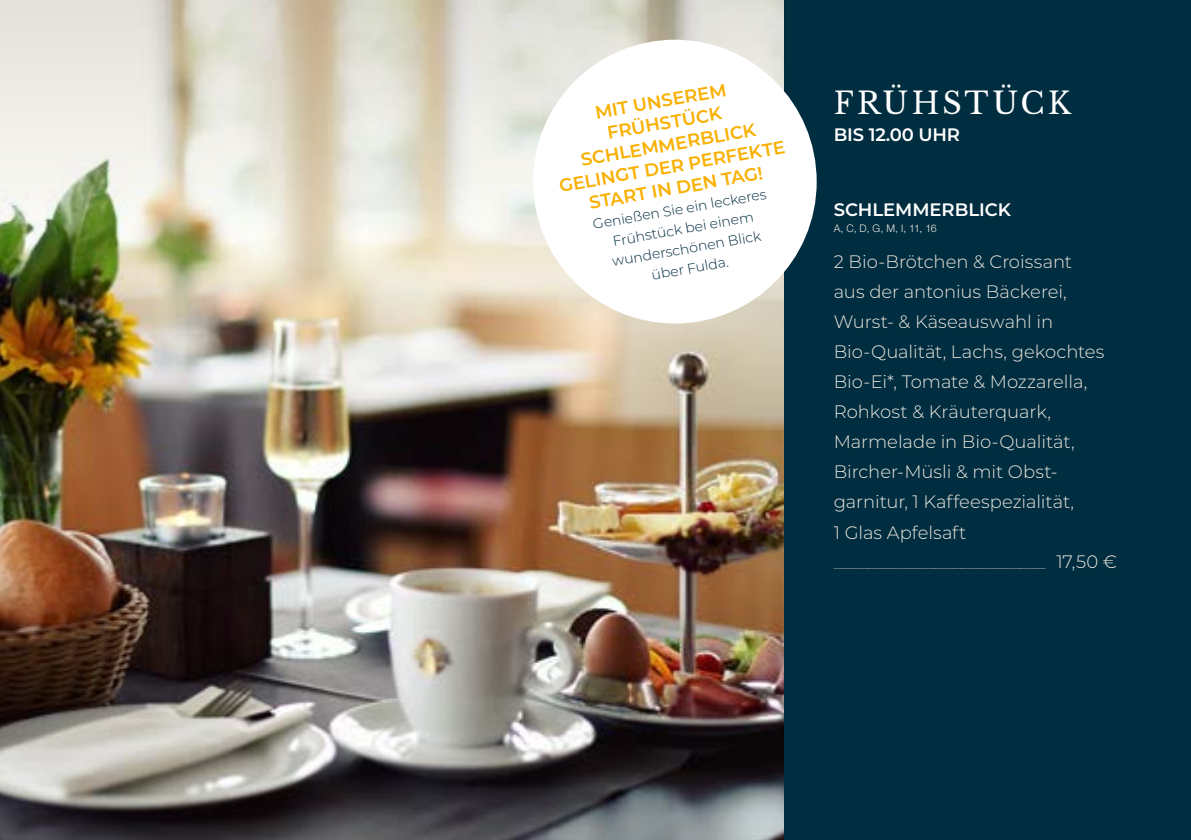
<style>
.page{position:relative;width:1191px;height:840px;background:#fff}
.page>*{position:absolute;margin:0;border:0;box-sizing:border-box;transform-origin:0 0}
.t1{font:30px "Libre Baskerville";letter-spacing:.1em;color:#fff}
.t2{font:300 18px/30px "Montserrat";color:#ede8df}
.t3{font:600 18px/22px "Montserrat";color:#f9b000;text-align:center}
.t4{font:600 18px "Montserrat";letter-spacing:-.005em;color:#fff}
.t5{font:300 14px/20px "Montserrat";color:#002d40;text-align:center}
.t6{font:300 10.4px "Helvetica Neue LT Pro";color:#ede8df}
.t7{font:300 9px "Montserrat";color:#ede8df;scale:2 1}
.s1{font-size:18px}
</style>
<div class="page">
<img style="left:0;top:255px;width:784px;height:584px">
<div style="left:784px;top:0;width:407px;height:839px;background:#002d40"></div>
<svg style="left:0;top:0;width:784px;height:255px;background:#dedccc"></svg>
<div style="left:533px;top:40px;width:283px;height:283px;background:#fff;border-radius:50%"></div>
<p class="t3" style="left:546px;top:109px;width:231px;rotate:-10deg">MIT UNSEREM<br>FRÜHSTÜCK<br>SCHLEMMERBLICK<br>GELINGT DER PERFEKTE<br>START IN DEN TAG!</p>
<p class="t5" style="left:591px;top:214px;width:177px;rotate:-10deg">Genießen Sie ein leckeres<br>Frühstück bei einem wunderschönen Blick über Fulda.</p>
<h1 class="t1" style="left:833px;top:85px;width:239px">FRÜHSTÜCK</h1>
<p class="t4" style="left:833px;top:122px;width:128px">BIS 12.00 UHR</p>
<p class="t4" style="left:833px;top:197px;width:179px">SCHLEMMERBLICK</p>
<p class="t6" style="left:833px;top:222px;width:104px">A, C, D, G, M, I, 11, 16</p>
<p class="t2" style="left:833px;top:246px;width:272px">2 Bio-Brötchen &amp; Croissant aus der antonius Bäckerei,<br>Wurst- &amp; Käseauswahl in<br>Bio-Qualität, Lachs, gekochtes<br>Bio-Ei*, Tomate &amp; Mozzarella,<br>Rohkost &amp; Kräuterquark,<br>Marmelade in Bio-Qualität,<br>Bircher-Müsli &amp; mit Obst&shy;garnitur, 1 Kaffeespezialität,<br>1 Glas Apfelsaft</p>
<p class="t7" style="left:833px;top:559px;width:143px">_________________________ <span class="s1">17,50 €</span></p>
</div>
